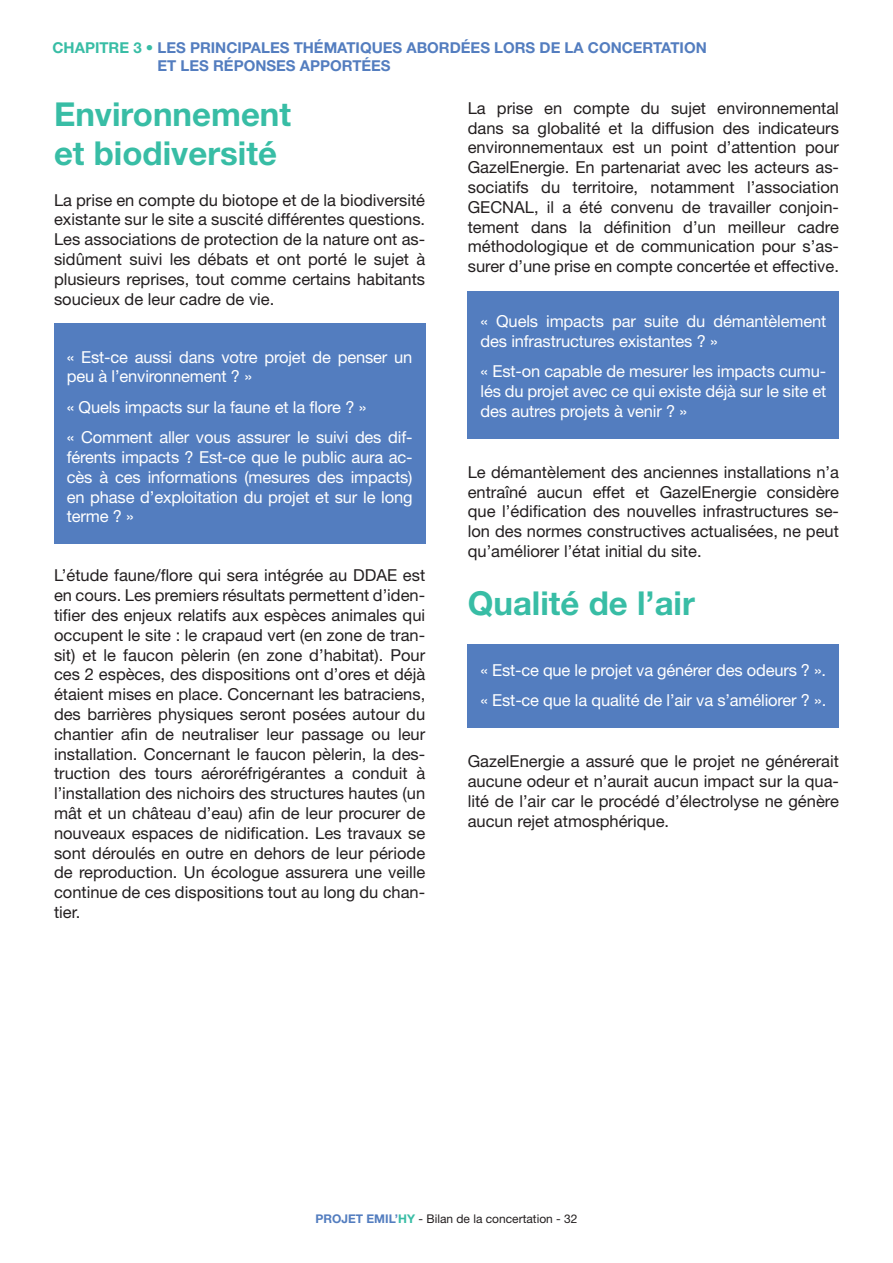
<style>
.page{position:relative;width:893px;height:1263px;background:#fff}
.page>*{position:absolute;margin:0;border:0;box-sizing:border-box;transform-origin:0 0}
.t1{font:700 33px/39px "Helvetica Neue LT Std";color:#38bda5}
.t2{font:16.5px/19.8px "Helvetica Neue LT Std";color:#231f20;text-align:justify}
.t3{font:16.5px/19.8px "Helvetica Neue LT Std";letter-spacing:-.01em;color:#fff}
.t4{font:700 15px/18px "Helvetica Neue LT Std";color:#537dbf}
.t5{font:12px "Helvetica Neue LT Std";color:#231f20}
.s1{color:#38bda5}
.s2{font-weight:700;color:#537dbf}
.s3{font-weight:700;color:#38bda5}
</style>
<div class="page">
<div style="left:54px;top:323px;width:371px;height:34px;background:#537dbf"></div>
<div style="left:54px;top:351px;width:371px;height:53px;background:#537dbf"></div>
<div style="left:54px;top:401px;width:371px;height:33px;background:#537dbf"></div>
<div style="left:54px;top:431px;width:371px;height:113px;background:#537dbf"></div>
<div style="left:468px;top:291px;width:371px;height:33px;background:#537dbf"></div>
<div style="left:468px;top:315px;width:371px;height:54px;background:#537dbf"></div>
<div style="left:468px;top:366px;width:371px;height:73px;background:#537dbf"></div>
<div style="left:468px;top:644px;width:371px;height:54px;background:#537dbf"></div>
<div style="left:468px;top:695px;width:371px;height:33px;background:#537dbf"></div>
<p class="t4" style="left:158px;top:39px;width:551px;text-indent:-105px"><span class="s1">CHAPITRE 3 •</span> LES PRINCIPALES THÉMATIQUES ABORDÉES LORS DE LA CONCERTATION<br>ET LES RÉPONSES APPORTÉES</p>
<h1 class="t1" style="left:54px;top:94px;width:239px">Environnement et biodiversité</h1>
<p class="t2" style="left:54px;top:190px;width:373px">La prise en compte du biotope et de la biodiversité existante sur le site a suscité différentes questions.<br>Les associations de protection de la nature ont as&shy;sidûment suivi les débats et ont porté le sujet à plusieurs reprises, tout comme certains habitants soucieux de leur cadre de vie.</p>
<p class="t3" style="left:67px;top:347px;width:347px">« Est-ce aussi dans votre projet de penser un peu à l’environnement ? »</p>
<p class="t3" style="left:67px;top:391px;width:347px;line-height:30.5px">« Quels impacts sur la faune et la flore ? »<br>« Comment aller vous assurer le suivi des dif-</p>
<p class="t3" style="left:67px;top:447px;width:347px;text-align:justify">férents impacts ? Est-ce que le public aura ac&shy;cès à ces informations (mesures des impacts) en phase d’exploitation du projet et sur le long terme ? »</p>
<p class="t2" style="left:54px;top:565px;width:373px">L’étude faune/flore qui sera intégrée au DDAE est en cours. Les premiers résultats permettent d’iden&shy;tifier des enjeux relatifs aux espèces animales qui occupent le site : le crapaud vert (en zone de tran&shy;sit) et le faucon pèlerin (en zone d’habitat). Pour ces 2 espèces, des dispositions ont d’ores et déjà étaient mises en place. Concernant les batraciens, des barrières physiques seront posées autour du chantier afin de neutraliser leur passage ou leur installation. Concernant le faucon pèlerin, la des&shy;truction des tours aéroréfrigérantes a conduit à l’installation des nichoirs des structures hautes (un mât et un château d’eau) afin de leur procurer de nouveaux espaces de nidification. Les travaux se sont déroulés en outre en dehors de leur période de reproduction. Un écologue assurera une veille continue de ces dispositions tout au long du chan&shy;tier.</p>
<p class="t2" style="left:468px;top:98px;width:373px">La prise en compte du sujet environnemental dans sa globalité et la diffusion des indicateurs environnementaux est un point d’attention pour GazelEnergie. En partenariat avec les acteurs as&shy;sociatifs du territoire, notamment l’association GECNAL, il a été convenu de travailler conjoin&shy;tement dans la définition d’un meilleur cadre méthodologique et de communication pour s’as&shy;surer d’une prise en compte concertée et effective.</p>
<p class="t3" style="left:480px;top:311px;width:347px">« Quels impacts par suite du démantèlement des infrastructures existantes ? »</p>
<p class="t3" style="left:480px;top:361px;width:347px;text-align:justify">« Est-on capable de mesurer les impacts cumu&shy;lés du projet avec ce qui existe déjà sur le site et des autres projets à venir ? »</p>
<p class="t2" style="left:468px;top:462px;width:373px">Le démantèlement des anciennes installations n’a entraîné aucun effet et GazelEnergie considère que l’édification des nouvelles infrastructures se&shy;lon des normes constructives actualisées, ne peut qu’améliorer l’état initial du site.</p>
<h1 class="t1" style="left:468px;top:583px;width:229px">Qualité de l’air</h1>
<p class="t3" style="left:480px;top:655px;width:347px;line-height:30.5px">« Est-ce que le projet va générer des odeurs ? ». « Est-ce que la qualité de l’air va s’améliorer ? ».</p>
<p class="t2" style="left:468px;top:751px;width:373px">GazelEnergie a assuré que le projet ne générerait aucune odeur et n’aurait aucun impact sur la qua&shy;lité de l’air car le procédé d’électrolyse ne génère aucun rejet atmosphérique.</p>
<p class="t5" style="left:315px;top:1212px;width:264px"><span class="s2">PROJET EMIL’</span><span class="s3">HY</span> - Bilan de la concertation - 32</p>
</div>
